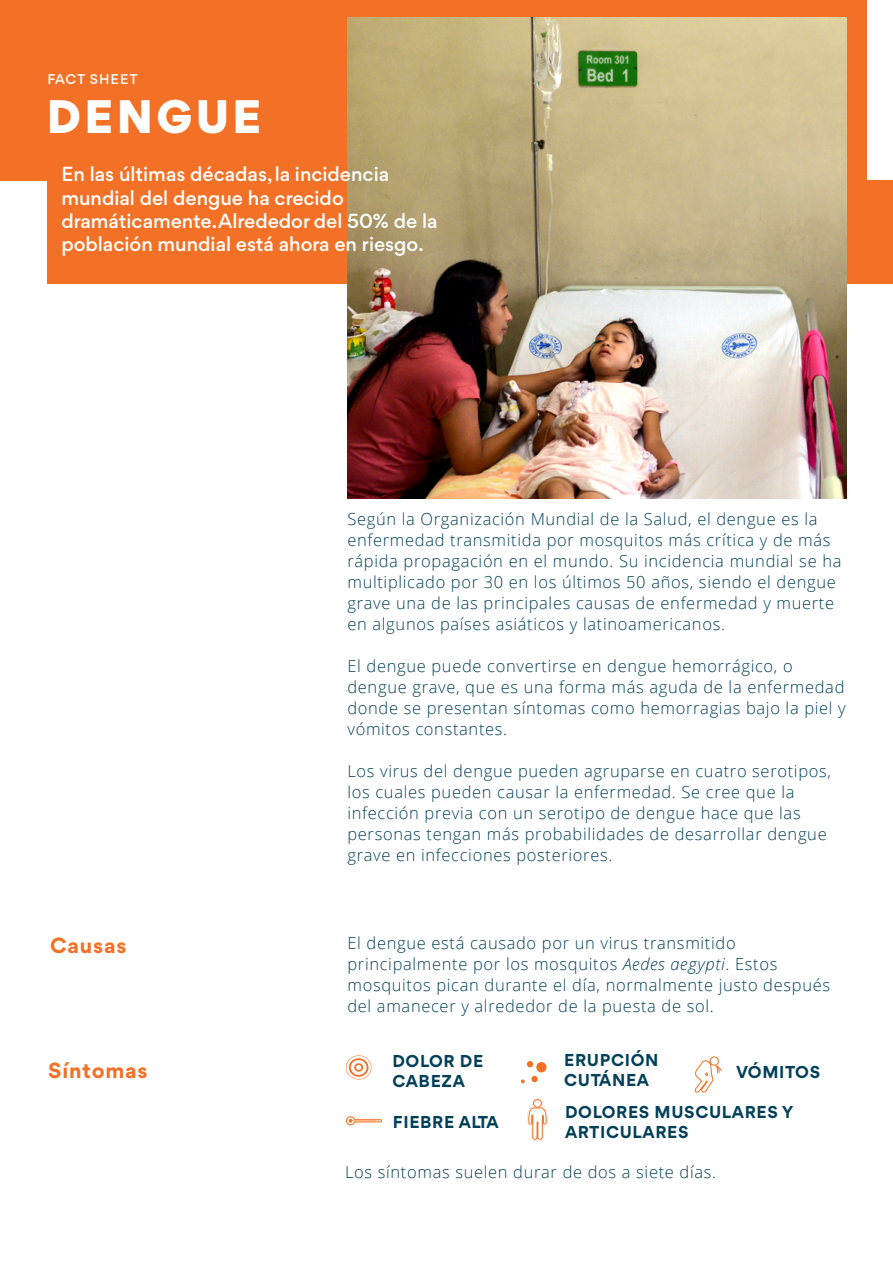
<style>
.page{position:relative;width:893px;height:1263px;background:#fff}
.page>*{position:absolute;margin:0;border:0;box-sizing:border-box;transform-origin:0 0}
.t1{font:900 45px "Gordita";letter-spacing:.075em;color:#fff}
.t2{font:700 21px "Gordita";letter-spacing:.04em;color:#f27127}
.t3{font:500 19.5px/23.4px "Gordita";color:#fff}
.t4{font:300 16.5px/21px "Open Sans";letter-spacing:.04em;color:#024059}
.t5{font:700 16.5px/19.8px "Gordita";letter-spacing:.04em;color:#024059}
.t6{font:500 13.5px "Gordita";letter-spacing:.08em;color:#fff}
.s1{font-style:italic}
</style>
<div class="page">
<div style="left:48px;top:180px;width:845px;height:104px;background:#f27127"></div>
<div style="left:0;top:0;width:866px;height:180px;background:#f27127"></div>
<img style="left:347px;top:18px;width:499px;height:480px">
<svg style="left:345px;top:1116px;width:37px;height:10px"></svg>
<svg style="left:527px;top:1061px;width:6px;height:6px"></svg>
<div style="left:531px;top:1076px;width:7px;height:6px;background:#f27127;border-radius:50%"></div>
<div style="left:536px;top:1062px;width:10px;height:10px;background:#f27127;border-radius:50%"></div>
<svg style="left:521px;top:1079px;width:4px;height:4px"></svg>
<svg style="left:346px;top:1055px;width:25px;height:24px"></svg>
<svg style="left:527px;top:1098px;width:21px;height:43px"></svg>
<svg style="left:695px;top:1056px;width:27px;height:36px"></svg>
<p class="t6" style="left:48px;top:69px;width:92px">FACT SHEET</p>
<h1 class="t1" style="left:47px;top:82px;width:216px">DENGUE</h1>
<p class="t3" style="left:61px;top:163px;width:378px">En las últimas décadas, la incidencia mundial del dengue ha crecido dramáticamente.Alrededor del 50% de la población mundial está ahora en riesgo.</p>
<p class="t2" style="left:50px;top:930px;width:78px">Causas</p>
<p class="t4" style="left:347px;top:508px;width:495px">Según la Organización Mundial de la Salud, el dengue es la enfermedad transmitida por mosquitos más crítica y de más rápida propagación en el mundo. Su incidencia mundial se ha multiplicado por 30 en los últimos 50 años, siendo el dengue grave una de las principales causas de enfermedad y muerte en algunos países asiáticos y latinoamericanos.</p>
<p class="t4" style="left:347px;top:655px;width:500px">El dengue puede convertirse en dengue hemorrágico, o dengue grave, que es una forma más aguda de la enfermedad donde se presentan síntomas como hemorragias bajo la piel y vómitos constantes.</p>
<p class="t4" style="left:347px;top:760px;width:485px">Los virus del dengue pueden agruparse en cuatro serotipos, los cuales pueden causar la enfermedad. Se cree que la infección previa con un serotipo de dengue hace que las personas tengan más probabilidades de desarrollar dengue grave en infecciones posteriores.</p>
<p class="t4" style="left:347px;top:932px;width:484px">El dengue está causado por un virus transmitido principalmente por los mosquitos <span class="s1">Aedes aegypti</span>. Estos mosquitos pican durante el día, normalmente justo después del amanecer y alrededor de la puesta de sol.</p>
<p class="t5" style="left:564px;top:1050px;width:96px">ERUPCIÓN<br>CUTÁNEA</p>
<p class="t5" style="left:565px;top:1102px;width:230px">DOLORES MUSCULARES Y<br>ARTICULARES</p>
<p class="t4" style="left:345px;top:1161px;width:373px">Los síntomas suelen durar de dos a siete días.</p>
<p class="t2" style="left:48px;top:1055px;width:101px">Síntomas</p>
<p class="t5" style="left:392px;top:1051px;width:92px">DOLOR DE<br>CABEZA</p>
<p class="t5" style="left:736px;top:1062px;width:86px">VÓMITOS</p>
<p class="t5" style="left:393px;top:1111px;width:107px">FIEBRE ALTA</p>
</div>
